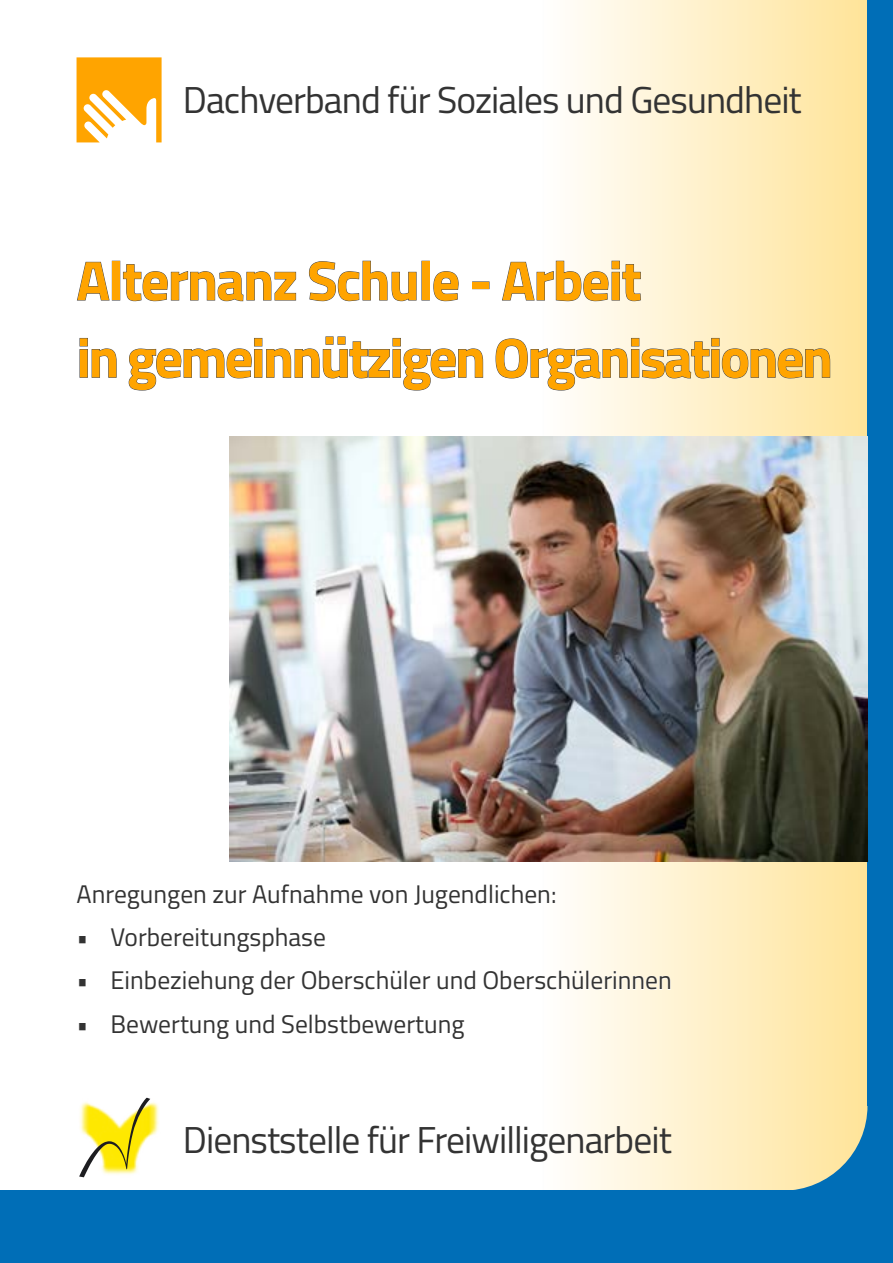
<style>
.page{position:relative;width:893px;height:1263px;background:#fff}
.page>*{position:absolute;margin:0;border:0;box-sizing:border-box;transform-origin:0 0}
.t1{font:700 55.5px/77.2px "Titillium";letter-spacing:-.04em;color:#ffa400}
.t2{font:37.5px "Titillium";letter-spacing:-.025em;color:#333}
.t3{font:25.5px "Titillium";color:#333}
</style>
<div class="page">
<svg style="left:542px;top:0;width:325px;height:1191px;background:#feefc8"></svg>
<div style="left:0;top:1191px;width:893px;height:72px;background:#006eb7"></div>
<div style="left:867px;top:0;width:26px;height:1106px;background:#006eb7"></div>
<svg style="left:782px;top:1106px;width:111px;height:85px;background:#99b7ad"></svg>
<img style="left:230px;top:436px;width:637px;height:425px">
<svg style="left:77px;top:262px;width:33px;height:39px"></svg>
<div style="left:112px;top:261px;width:8px;height:39px;border:1px solid #4a4a4d"></div>
<div style="left:472px;top:282px;width:17px;height:7px;border:1px solid #4a4a4d"></div>
<svg style="left:79px;top:338px;width:38px;height:40px"></svg>
<svg style="left:123px;top:260px;width:360px;height:131px"></svg>
<svg style="left:495px;top:219px;width:335px;height:221px"></svg>
<div style="left:586px;top:970px;width:3px;height:20px;border:1px solid #fff"></div>
<svg style="left:591px;top:971px;width:80px;height:19px"></svg>
<svg style="left:542px;top:883px;width:41px;height:174px"></svg>
<img style="left:146px;top:1097px;width:13px;height:39px">
<svg style="left:79px;top:1098px;width:71px;height:79px"></svg>
<svg style="left:77px;top:57px;width:85px;height:85px"></svg>
<h2 class="t2" style="left:183px;top:73px;width:620px">Dachverband für Soziales und Gesundheit</h2>
<h1 class="t1" style="left:77px;top:239px;width:758px">Alternanz Schule - Arbeit<br>in gemeinnützigen Organisationen</h1>
<p class="t3" style="left:77px;top:875px;width:481px">Anregungen zur Aufnahme von Jugendlichen:</p>
<p class="t3" style="left:77px;top:918px;width:251px">• Vorbereitungsphase</p>
<p class="t3" style="left:77px;top:962px;width:597px">• Einbeziehung der Oberschüler und Oberschülerinnen</p>
<p class="t3" style="left:77px;top:1005px;width:389px">• Bewertung und Selbstbewertung</p>
<h2 class="t2" style="left:183px;top:1112px;width:490px">Dienststelle für Freiwilligenarbeit</h2>
</div>
